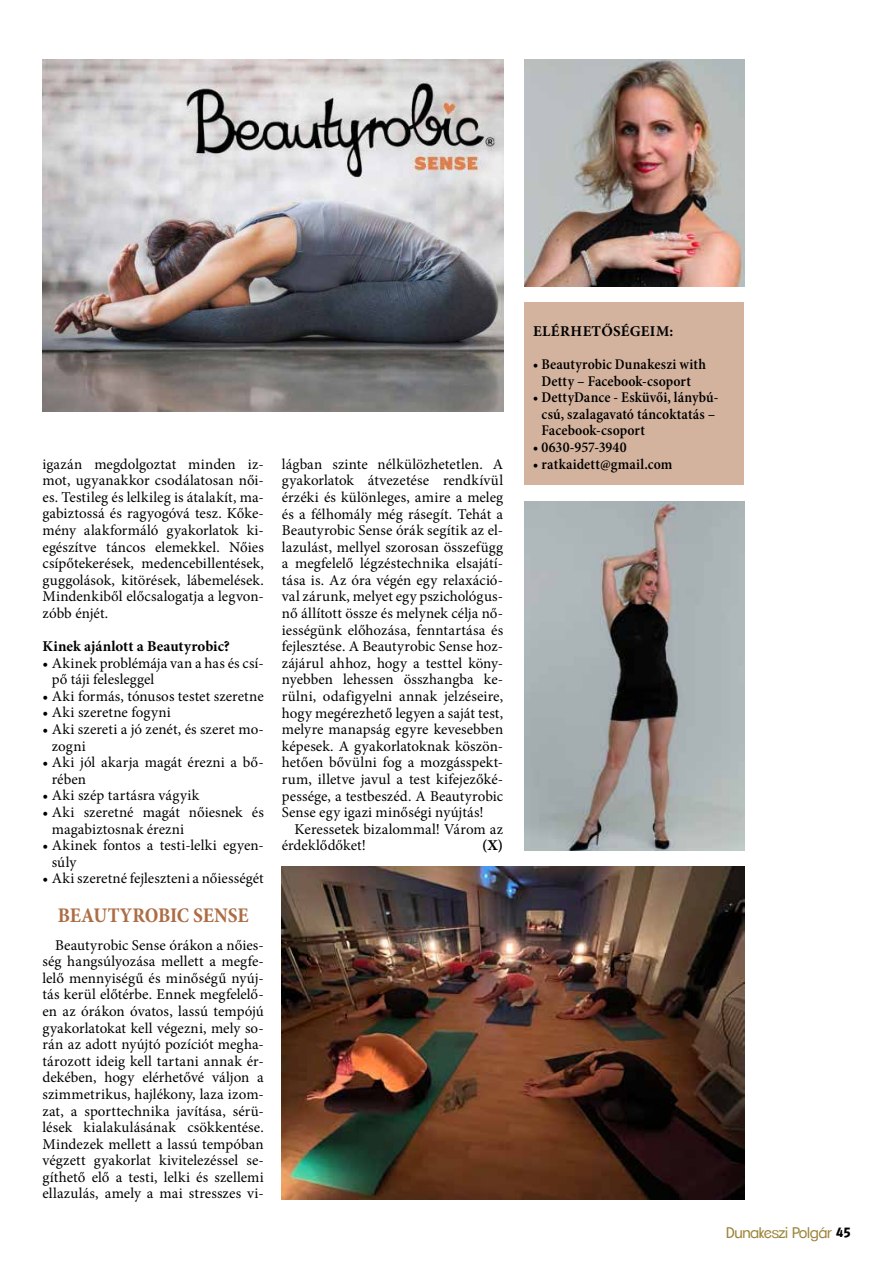
<style>
.page{position:relative;width:893px;height:1263px;background:#fff}
.page>*{position:absolute;margin:0;border:0;box-sizing:border-box;transform-origin:0 0}
.t1{font:700 condensed 21px "Minion Pro";letter-spacing:-.015em;color:#ac6d44}
.t2{font:15px/16.6px "Minion Pro";letter-spacing:.005em;color:#000}
.t3{font:600 condensed 15px/16.6px "Minion Pro";letter-spacing:.005em;color:#000;text-align:center}
.t4{font:700 15px "Minion Pro";letter-spacing:.025em;color:#000}
.t5{font:15px "Clemente P Dag";letter-spacing:-.02em;color:#9b843a}
.s1{font-family:"Polo Ze 11 K Bold";color:#000}
</style>
<div class="page">
<img style="left:43px;top:60px;width:460px;height:351px">
<img style="left:282px;top:867px;width:462px;height:332px">
<div style="left:524px;top:303px;width:220px;height:182px;background:#d4b39e"></div>
<img style="left:524px;top:502px;width:220px;height:348px">
<img style="left:524px;top:60px;width:220px;height:226px">
<p class="t2" style="left:43px;top:456px;width:223px;text-align:justify">igazán megdolgoztat minden iz&shy;mot, ugyanakkor csodálatosan női&shy;es. Testileg és lelkileg is átalakít, ma&shy;gabiztossá és ragyogóvá tesz. Kőke&shy;mény alakformáló gyakorlatok ki&shy;egészítve táncos elemekkel. Nőies csípőtekerések, medencebillentések, guggolások, kitörések, lábemelések.<br>Mindenkiből előcsalogatja a legvon&shy;zóbb énjét.</p>
<p class="t4" style="left:43px;top:636px;width:189px">Kinek ajánlott a Beautyrobic?</p>
<p class="t2" style="left:52px;top:655px;width:214px;text-indent:-9px">• Akinek problémája van a has és csí&shy;pő táji felesleggel</p>
<p class="t2" style="left:43px;top:688px;width:223px">• Aki formás, tónusos testet szeretne</p>
<p class="t2" style="left:43px;top:704px;width:130px">• Aki szeretne fogyni</p>
<p class="t2" style="left:52px;top:721px;width:214px;text-indent:-9px">• Aki szereti a jó zenét, és szeret mo&shy;zogni</p>
<p class="t2" style="left:52px;top:754px;width:214px;text-indent:-9px">• Aki jól akarja magát érezni a bő&shy;rében</p>
<p class="t2" style="left:43px;top:787px;width:158px">• Aki szép tartásra vágyik</p>
<p class="t2" style="left:52px;top:804px;width:214px;text-indent:-9px">• Aki szeretné magát nőiesnek és magabiztosnak érezni</p>
<p class="t2" style="left:52px;top:837px;width:214px;text-indent:-9px">• Akinek fontos a testi-lelki egyen&shy;súly</p>
<p class="t2" style="left:43px;top:870px;width:223px">• Aki szeretné fejleszteni a nőiességét</p>
<h1 class="t1" style="left:58px;top:901px;width:192px">BEAUTYROBIC SENSE</h1>
<p class="t2" style="left:43px;top:936px;width:223px;text-align:justify;text-indent:13px">Beautyrobic Sense órákon a nőies&shy;ség hangsúlyozása mellett a megfe&shy;lelő mennyiségű és minőségű nyúj&shy;tás kerül előtérbe. Ennek megfelelő&shy;en az órákon óvatos, lassú tempójú gyakorlatokat kell végezni, mely so&shy;rán az adott nyújtó pozíciót megha&shy;tározott ideig kell tartani annak ér&shy;dekében, hogy elérhetővé váljon a szimmetrikus, hajlékony, laza izom&shy;zat, a sporttechnika javítása, sérü&shy;lések kialakulásának csökkentése.<br>Mindezek mellett a lassú tempóban végzett gyakorlat kivitelezéssel se&shy;gíthető elő a testi, lelki és szellemi ellazulás, amely a mai stresszes vi-</p>
<p class="t2" style="left:282px;top:456px;width:223px;text-align:justify">lágban szinte nélkülözhetetlen. A gyakorlatok átvezetése rendkívül érzéki és különleges, amire a meleg és a félhomály még rásegít. Tehát a Beautyrobic Sense órák segítik az el&shy;lazulást, mellyel szorosan összefügg a megfelelő légzéstechnika elsajátí&shy;tása is. Az óra végén egy relaxáció&shy;val zárunk, melyet egy pszichológus&shy;nő állított össze és melynek célja nő&shy;iességünk előhozása, fenntartása és fejlesztése. A Beautyrobic Sense hoz&shy;zájárul ahhoz, hogy a testtel kön - nyebben lehessen összhangba ke&shy;rülni, odafigyelni annak jelzéseire, hogy megérezhető legyen a saját test, melyre manapság egyre kevesebben képesek. A gyakorlatoknak köszön&shy;hetően bővülni fog a mozgásspekt&shy;rum, illetve javul a test kifejezőké&shy;pessége, a testbeszéd. A Beautyrobic Sense egy igazi minőségi nyújtás!</p>
<p class="t2" style="left:282px;top:821px;width:223px;text-indent:13px">Keressetek bizalommal! Várom az érdeklődőket!</p>
<p class="t4" style="left:482px;top:835px;width:22px">(X)</p>
<p class="t4" style="left:533px;top:321px;width:142px">ELÉRHETŐSÉGEIM:</p>
<p class="t3" style="left:533px;top:356px;width:174px">• Beautyrobic Dunakeszi with<br>Detty – Facebook-csoport</p>
<p class="t3" style="left:542px;top:389px;width:178px;text-align:left;text-indent:-9px">• DettyDance - Esküvői, lánybú&shy;csú, szalagavató táncoktatás –<br>Facebook-csoport</p>
<p class="t3" style="left:533px;top:439px;width:95px">• 0630-957-3940</p>
<p class="t3" style="left:533px;top:456px;width:141px">• ratkaidett@gmail.com</p>
<p class="t5" style="left:726px;top:1223px;width:126px">Dunakeszi Polgár <span class="s1">45</span></p>
</div>
